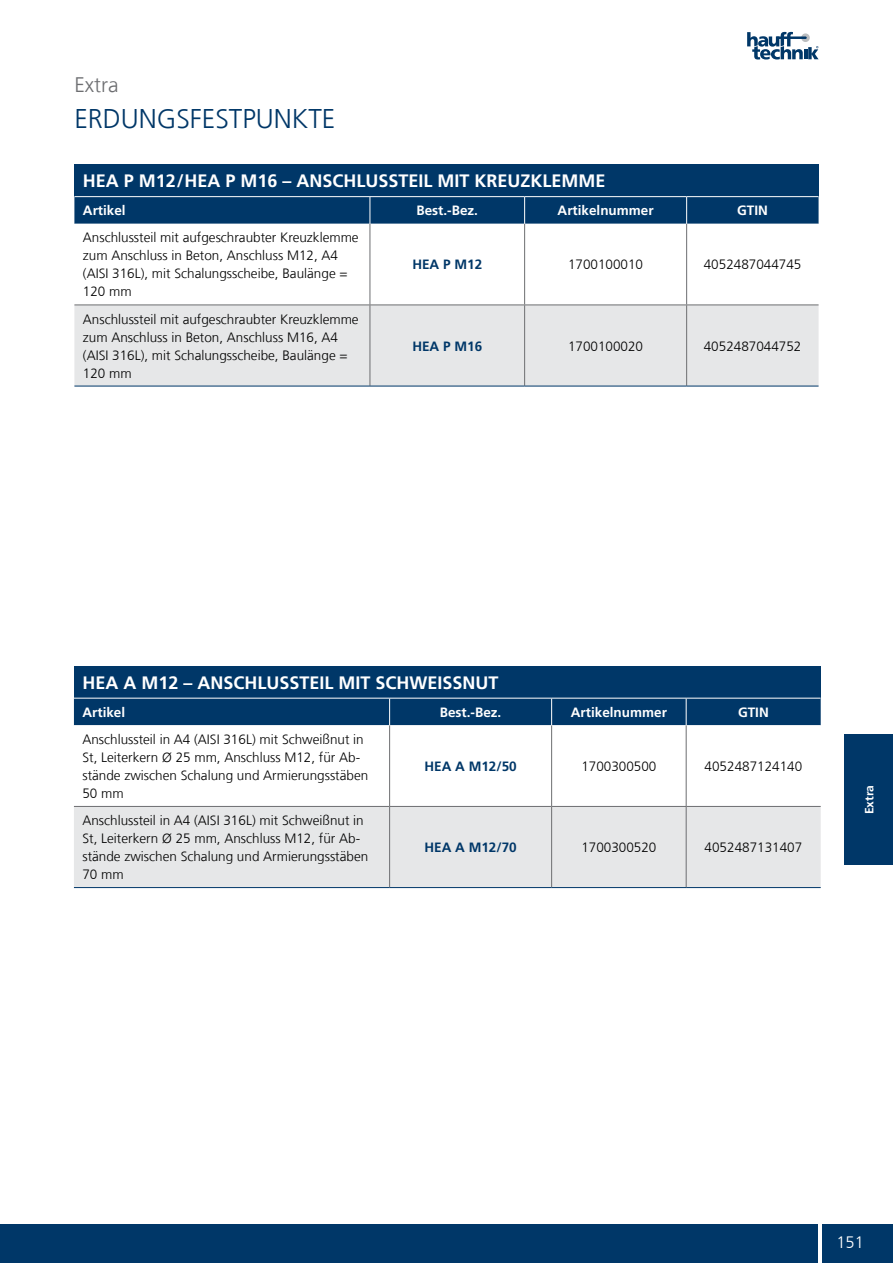
<style>
.page{position:relative;width:893px;height:1263px;background:#fff}
.page>*{position:absolute;margin:0;border:0;box-sizing:border-box;transform-origin:0 0}
.t1{font:300 27px "Frutigerfor Hauff";color:#003768}
.t2{font:300 21px "Frutigerfor Hauff";color:#6d6e71}
.t3{font:700 18px "Frutigerfor Hauff";color:#fff}
.t4{font:300 16.5px "Frutigerfor Hauff";color:#fff}
.t5{font:300 13.5px/18px "Frutigerfor Hauff";color:#000}
.t6{font:700 13.5px "Frutigerfor Hauff";color:#fff}
.t7{font:700 13.5px "Frutigerfor Hauff";color:#003768}
.t8{font:700 12px "Frutigerfor Hauff";color:#fff}
</style>
<div class="page">
<div style="left:74px;top:164px;width:745px;height:33px;background:#003768"></div>
<svg style="left:74px;top:224px;width:745px;height:81px"></svg>
<div style="left:74px;top:306px;width:745px;height:80px;background:#e6e7e8"></div>
<hr style="left:524px;top:224px;width:1px;height:81px;background:#6d6e71">
<hr style="left:524px;top:305px;width:1px;height:81px;background:#6d6e71">
<hr style="left:74px;top:305px;width:296px;height:1px;background:#6d6e71">
<hr style="left:370px;top:305px;width:155px;height:1px;background:#6d6e71">
<hr style="left:525px;top:305px;width:162px;height:1px;background:#6d6e71">
<hr style="left:687px;top:305px;width:132px;height:1px;background:#6d6e71">
<hr style="left:370px;top:224px;width:1px;height:81px;background:#6d6e71">
<hr style="left:370px;top:305px;width:1px;height:81px;background:#6d6e71">
<hr style="left:686px;top:224px;width:1px;height:81px;background:#6d6e71">
<hr style="left:686px;top:305px;width:1px;height:81px;background:#6d6e71">
<svg style="left:74px;top:197px;width:745px;height:27px;background:#083d6c"></svg>
<hr style="left:74px;top:196px;width:296px;height:1px;background:#fff">
<hr style="left:370px;top:196px;width:155px;height:1px;background:#fff">
<hr style="left:525px;top:196px;width:162px;height:1px;background:#fff">
<hr style="left:687px;top:196px;width:132px;height:1px;background:#fff">
<hr style="left:74px;top:386px;width:296px;height:1px;background:#003768">
<hr style="left:370px;top:386px;width:155px;height:1px;background:#003768">
<hr style="left:525px;top:386px;width:162px;height:1px;background:#003768">
<hr style="left:687px;top:386px;width:132px;height:1px;background:#003768">
<div style="left:74px;top:666px;width:747px;height:32px;background:#003768"></div>
<svg style="left:74px;top:725px;width:747px;height:81px"></svg>
<div style="left:74px;top:807px;width:747px;height:80px;background:#e6e7e8"></div>
<hr style="left:551px;top:725px;width:1px;height:81px;background:#6d6e71">
<hr style="left:551px;top:807px;width:1px;height:80px;background:#6d6e71">
<hr style="left:74px;top:806px;width:316px;height:1px;background:#6d6e71">
<hr style="left:390px;top:806px;width:162px;height:1px;background:#6d6e71">
<hr style="left:552px;top:806px;width:134px;height:1px;background:#6d6e71">
<hr style="left:686px;top:806px;width:135px;height:1px;background:#6d6e71">
<hr style="left:389px;top:725px;width:1px;height:81px;background:#6d6e71">
<hr style="left:389px;top:807px;width:1px;height:80px;background:#6d6e71">
<hr style="left:686px;top:725px;width:1px;height:81px;background:#6d6e71">
<hr style="left:686px;top:807px;width:1px;height:80px;background:#6d6e71">
<div style="left:74px;top:699px;width:747px;height:26px;background:#003768"></div>
<hr style="left:74px;top:887px;width:316px;height:1px;background:#003768">
<hr style="left:390px;top:887px;width:162px;height:1px;background:#003768">
<hr style="left:552px;top:887px;width:134px;height:1px;background:#003768">
<hr style="left:686px;top:887px;width:135px;height:1px;background:#003768">
<div style="left:0;top:1225px;width:893px;height:38px;background:#003768"></div>
<hr style="left:819px;top:1213px;width:3px;height:50px;background:#fff">
<svg style="left:747px;top:32px;width:72px;height:28px"></svg>
<div style="left:845px;top:735px;width:48px;height:130px;background:#003768"></div>
<h2 class="t2" style="left:74px;top:72px;width:46px">Extra</h2>
<h1 class="t1" style="left:74px;top:102px;width:263px">ERDUNGSFESTPUNKTE</h1>
<h3 class="t3" style="left:83px;top:170px;width:524px">HEA P M12/HEA P M16 – ANSCHLUSSTEIL MIT KREUZKLEMME</h3>
<p class="t6" style="left:83px;top:202px;width:44px">Artikel</p>
<p class="t6" style="left:416px;top:202px;width:63px">Best.-Bez.</p>
<p class="t6" style="left:558px;top:202px;width:98px">Artikelnummer</p>
<p class="t6" style="left:737px;top:202px;width:32px">GTIN</p>
<p class="t5" style="left:83px;top:229px;width:277px">Anschlussteil mit aufgeschraubter Kreuzklemme zum Anschluss in Beton, Anschluss M12, A4 (AISI 316L), mit Schalungsscheibe, Baulänge = 120 mm</p>
<p class="t7" style="left:412px;top:256px;width:71px">HEA P M12</p>
<p class="t5" style="left:568px;top:256px;width:77px">1700100010</p>
<p class="t5" style="left:704px;top:256px;width:99px">4052487044745</p>
<p class="t5" style="left:83px;top:310px;width:277px">Anschlussteil mit aufgeschraubter Kreuzklemme zum Anschluss in Beton, Anschluss M16, A4 (AISI 316L), mit Schalungsscheibe, Baulänge = 120 mm</p>
<p class="t7" style="left:412px;top:338px;width:71px">HEA P M16</p>
<p class="t5" style="left:568px;top:337px;width:77px">1700100020</p>
<p class="t5" style="left:704px;top:337px;width:99px">4052487044752</p>
<h3 class="t3" style="left:82px;top:671px;width:418px">HEA A M12 – ANSCHLUSSTEIL MIT SCHWEISSNUT</h3>
<p class="t6" style="left:82px;top:704px;width:44px">Artikel</p>
<p class="t6" style="left:440px;top:704px;width:63px">Best.-Bez.</p>
<p class="t6" style="left:571px;top:704px;width:98px">Artikelnummer</p>
<p class="t6" style="left:738px;top:704px;width:32px">GTIN</p>
<p class="t5" style="left:82px;top:730px;width:287px">Anschlussteil in A4 (AISI 316L) mit Schweißnut in St, Leiterkern Ø 25 mm, Anschluss M12, für Ab&shy;stände zwischen Schalung und Armierungsstäben 50 mm</p>
<p class="t7" style="left:424px;top:758px;width:94px">HEA A M12/50</p>
<p class="t5" style="left:581px;top:757px;width:77px">1700300500</p>
<p class="t5" style="left:705px;top:757px;width:99px">4052487124140</p>
<p class="t5" style="left:82px;top:811px;width:287px">Anschlussteil in A4 (AISI 316L) mit Schweißnut in St, Leiterkern Ø 25 mm, Anschluss M12, für Ab&shy;stände zwischen Schalung und Armierungsstäben 70 mm</p>
<p class="t7" style="left:424px;top:839px;width:94px">HEA A M12/70</p>
<p class="t5" style="left:581px;top:838px;width:77px">1700300520</p>
<p class="t5" style="left:705px;top:838px;width:99px">4052487131407</p>
<p class="t8" style="left:862px;top:814px;width:31px;rotate:-90deg">Extra</p>
<p class="t4" style="left:836px;top:1232px;width:29px">151</p>
</div>
